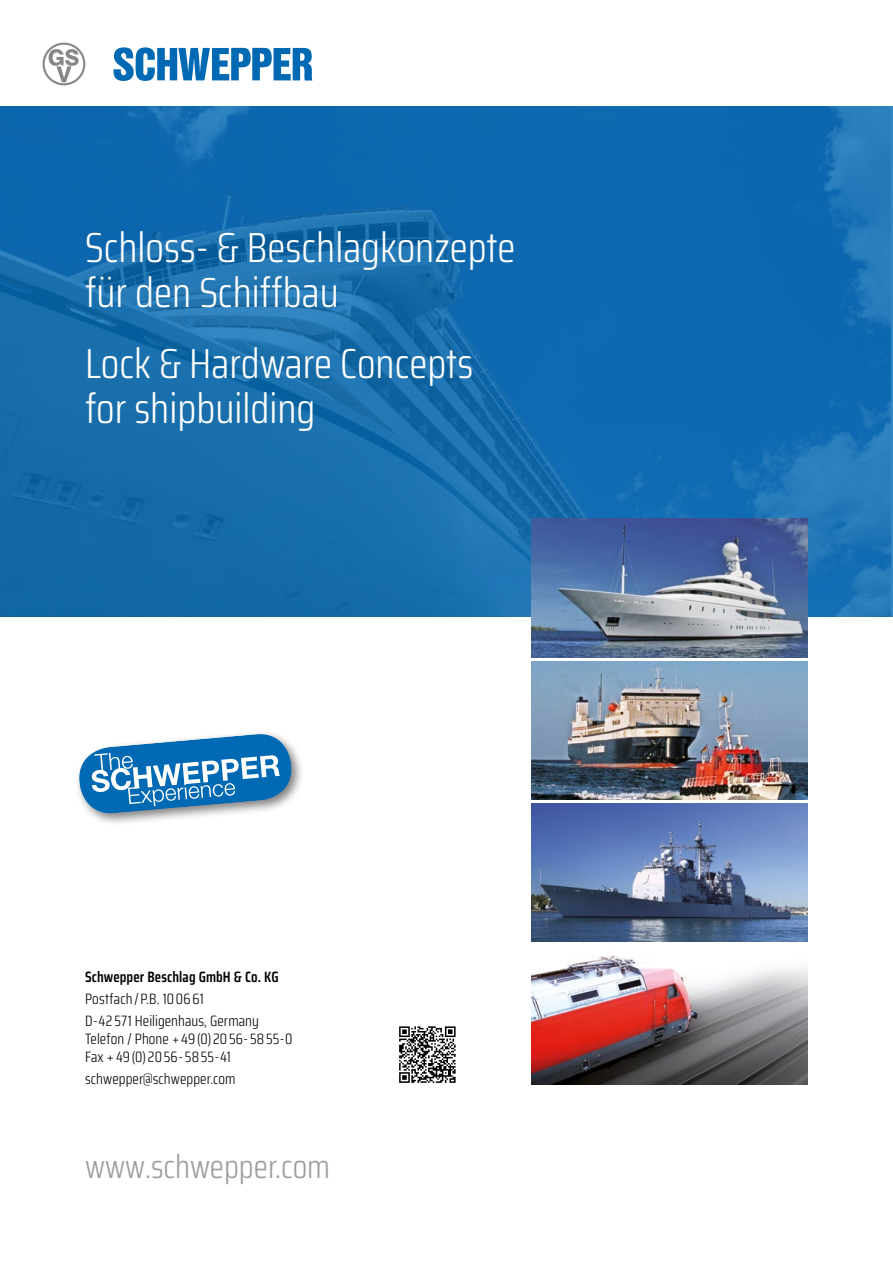
<style>
.page{position:relative;width:893px;height:1263px;background:#fff}
.page>*{position:absolute;margin:0;border:0;box-sizing:border-box;transform-origin:0 0}
.t1{font:300 42px/45px "Saira Condensed";color:#fff}
.t2{font:300 33px "Saira Condensed";color:#9d9d9c}
.t3{font:300 15px/22.2px "Saira Condensed";letter-spacing:.005em;color:#000}
.t4{font:600 15px "Saira Condensed";letter-spacing:.005em;color:#000}
</style>
<div class="page">
<svg style="left:113px;top:47px;width:199px;height:34px"></svg>
<svg style="left:44px;top:44px;width:40px;height:40px"></svg>
<div style="left:43px;top:43px;width:42px;height:42px;border:2px solid #878787;border-radius:50%"></div>
<svg style="left:49px;top:49px;width:30px;height:33px"></svg>
<svg style="left:0;top:106px;width:893px;height:511px;background:#136cae"></svg>
<img style="left:531px;top:661px;width:277px;height:138px">
<img style="left:531px;top:519px;width:277px;height:138px">
<img style="left:531px;top:955px;width:277px;height:129px">
<img style="left:531px;top:804px;width:277px;height:138px">
<div style="left:75px;top:729px;width:230px;height:97px;background:#000;opacity:.5"></div>
<svg style="left:77px;top:731px;width:217px;height:85px"></svg>
<svg style="left:399px;top:1026px;width:57px;height:57px"></svg>
<h1 class="t1" style="left:85px;top:224px;width:432px">Schloss- &amp; Beschlagkonzepte für den Schiffbau</h1>
<h1 class="t1" style="left:85px;top:340px;width:390px">Lock &amp; Hardware Concepts for shipbuilding</h1>
<p class="t4" style="left:85px;top:965px;width:195px">Schwepper Beschlag GmbH &amp; Co. KG</p>
<p class="t3" style="left:85px;top:987px;width:175px">Postfach / P.B. 10 06 61<br>D-42 571 Heiligenhaus, Germany</p>
<p class="t3" style="left:85px;top:1029px;width:209px;line-height:18px">Telefon / Phone + 49 (0) 20 56- 58 55-0<br>Fax +49(0)2056-5855-41</p>
<p class="t3" style="left:85px;top:1068px;width:152px">schwepper@schwepper.com</p>
<h2 class="t2" style="left:85px;top:1142px;width:247px">www.schwepper.com</h2>
</div>
